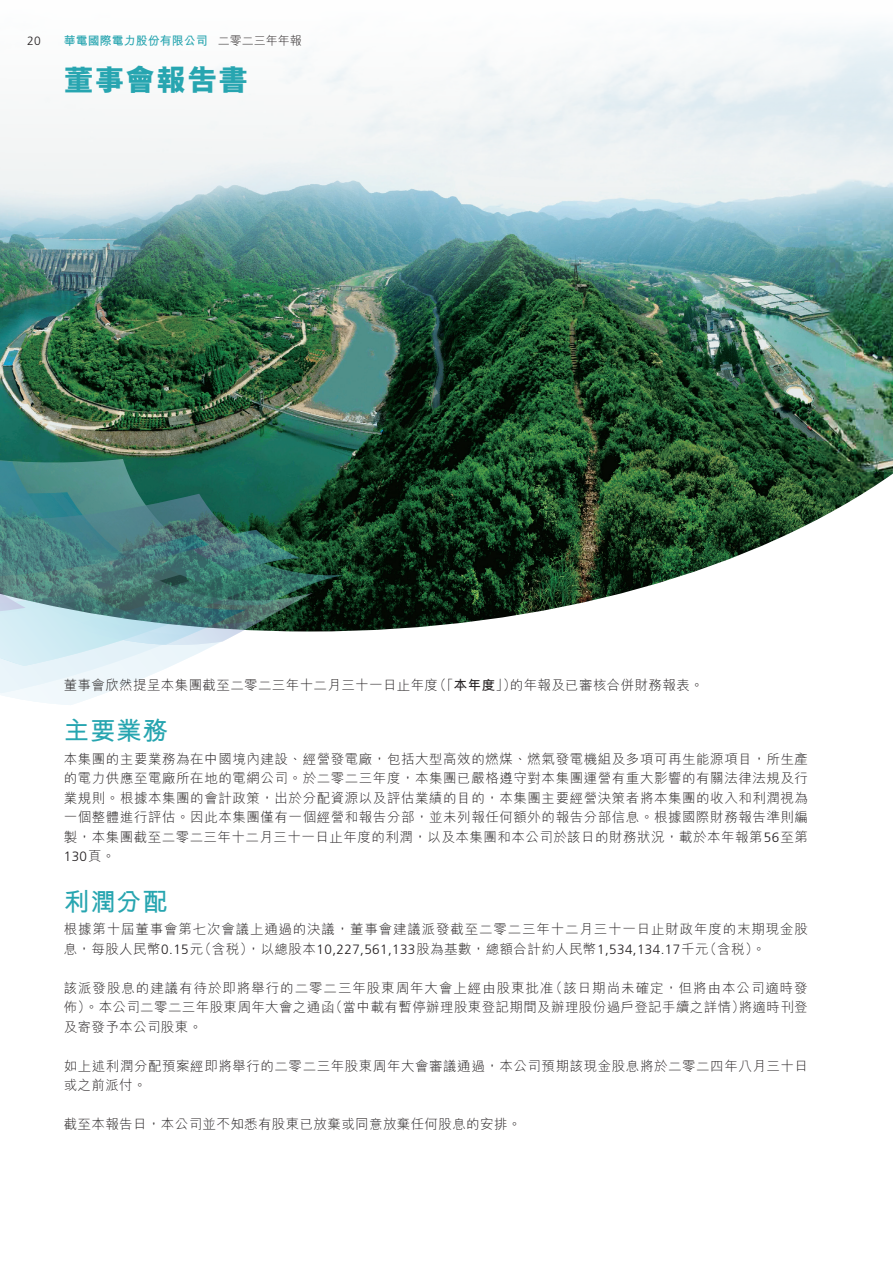
<style>
.page{position:relative;width:893px;height:1263px;background:#fff}
.page>*{position:absolute;margin:0;border:0;box-sizing:border-box;transform-origin:0 0}
.t1{font:800 30px "M Hei HK";letter-spacing:.03em;color:#27a5b0}
.t2{font:700 25.5px "M Hei HK";letter-spacing:.03em;color:#27a5b0}
.t3{font:300 13.5px/19.5px "M Hei HK";letter-spacing:.035em;color:#231f20;text-align:justify}
.t4{font:300 13.5px/19.5px "M Hei HK";letter-spacing:.06em;color:#231f20}
.t5{font:300 13.5px "Frutiger LT Std";color:#231f20}
.t6{font:700 12px "M Hei HK";color:#27a5b0}
.t7{font:300 12px "Frutiger LT Std";color:#231f20}
.s1{font-weight:300;color:#231f20}
.s2{font-weight:700}
.s3{font-family:"Frutiger LT Std"}
.s4{font-family:"M Hei HK"}
</style>
<div class="page">
<img style="left:0;top:29px;width:893px;height:602px">
<img style="left:0;top:298px;width:187px;height:108px">
<svg style="left:0;top:666px;width:171px;height:39px"></svg>
<img style="left:0;top:407px;width:346px;height:259px">
<p class="t7" style="left:27px;top:34px;width:15px">20</p>
<p class="t6" style="left:64px;top:32px;width:240px">華電國際電力股份有限公司 <span class="s1">二零二三年年報</span></p>
<h1 class="t1" style="left:64px;top:64px;width:186px">董事會報告書</h1>
<p class="t3" style="left:64px;top:675px;width:641px">董事會欣然提呈本集團截至二零二三年十二月三十一日止年度（「<span class="s2">本年度</span>」）的年報及已審核合併財務報表。</p>
<h2 class="t2" style="left:64px;top:712px;width:106px">主要業務</h2>
<p class="t3" style="left:64px;top:749px;width:746px">本集團的主要業務為在中國境內建設、經營發電廠，包括大型高效的燃煤、燃氣發電機組及多項可再生能源項目，所生產的電力供應至電廠所在地的電網公司。於二零二三年度，本集團已嚴格遵守對本集團運營有重大影響的有關法律法規及行業規則。根據本集團的會計政策，出於分配資源以及評估業績的目的，本集團主要經營決策者將本集團的收入和利潤視為一個整體進行評估。因此本集團僅有一個經營和報告分部，並未列報任何額外的報告分部信息。根據國際財務報告準則編製，本集團截至二零二三年十二月三十一日止年度的利潤，以及本集團和本公司於該日的財務狀況，載於本年報第<span class="s3">56</span>至第</p>
<p class="t5" style="left:64px;top:849px;width:53px">130<span class="s4">頁。</span></p>
<h2 class="t2" style="left:64px;top:883px;width:106px">利潤分配</h2>
<p class="t4" style="left:64px;top:919px;width:745px">根據第十屆董事會第七次會議上通過的決議，董事會建議派發截至二零二三年十二月三十一日止財政年度的末期現金股息，每股人民幣<span class="s3">0.15</span>元（含稅），以總股本<span class="s3">10,227,561,133</span>股為基數，總額合計約人民幣<span class="s3">1,534,134.17</span>千元（含稅）。</p>
<p class="t3" style="left:64px;top:978px;width:745px">該派發股息的建議有待於即將舉行的二零二三年股東周年大會上經由股東批准（該日期尚未確定，但將由本公司適時發佈）。本公司二零二三年股東周年大會之通函（當中載有暫停辦理股東登記期間及辦理股份過戶登記手續之詳情）將適時刊登及寄發予本公司股東。</p>
<p class="t3" style="left:64px;top:1056px;width:746px">如上述利潤分配預案經即將舉行的二零二三年股東周年大會審議通過，本公司預期該現金股息將於二零二四年八月三十日或之前派付。</p>
<p class="t3" style="left:64px;top:1114px;width:459px">截至本報告日，本公司並不知悉有股東已放棄或同意放棄任何股息的安排。</p>
</div>
